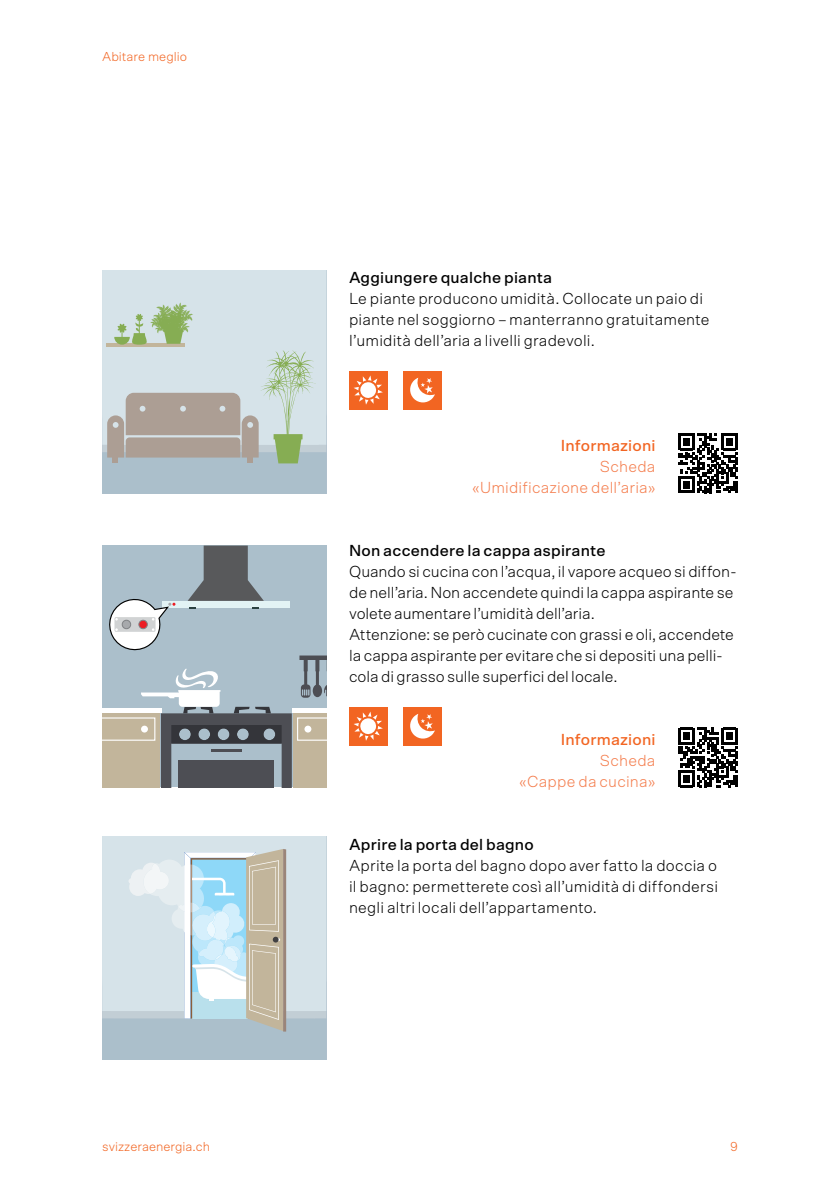
<style>
.page{position:relative;width:840px;height:1191px;background:#fff}
.page>*{position:absolute;margin:0;border:0;box-sizing:border-box;transform-origin:0 0}
.Fliesstext{font:300 16px/21px "Scto Grotesk A";color:#000}
.Kapitel_Zwischentite{font:500 16px "Scto Grotesk A";letter-spacing:.015em;color:#000}
.Fliesstext-2{font:300 16px "Scto Grotesk A";letter-spacing:.01em;color:#f47d4d}
.Fliesstext-3{font:500 16px "Scto Grotesk A";letter-spacing:.01em;color:#f26522}
.t1{font:300 13px "Scto Grotesk A";color:#f26522}
</style>
<div class="page">
<div style="left:349px;top:371px;width:38px;height:38px;background:#f26522"></div>
<svg style="left:353px;top:375px;width:29px;height:30px"></svg>
<div style="left:403px;top:371px;width:38px;height:38px;background:#f26522"></div>
<svg style="left:410px;top:378px;width:24px;height:25px"></svg>
<div style="left:349px;top:707px;width:38px;height:38px;background:#f26522"></div>
<svg style="left:354px;top:711px;width:28px;height:30px"></svg>
<div style="left:403px;top:707px;width:38px;height:38px;background:#f26522"></div>
<svg style="left:410px;top:714px;width:24px;height:25px"></svg>
<svg style="left:102px;top:270px;width:224px;height:223px;background:#c3cecd"></svg>
<svg style="left:102px;top:545px;width:224px;height:242px;background:#a0abb0"></svg>
<div style="left:139px;top:620px;width:8px;height:8px;background:#ed1d24;border-radius:50%"></div>
<div style="left:138px;top:620px;width:9px;height:9px;border:1px solid #808285;border-radius:50%"></div>
<div style="left:122px;top:620px;width:9px;height:8px;background:#a7a9ac;border-radius:50%"></div>
<div style="left:122px;top:620px;width:9px;height:9px;border:1px solid #808285;border-radius:50%"></div>
<svg style="left:102px;top:836px;width:224px;height:223px;background:#c9d7dc"></svg>
<svg style="left:678px;top:433px;width:59px;height:60px"></svg>
<svg style="left:678px;top:727px;width:59px;height:60px"></svg>
<p class="t1" style="left:102px;top:49px;width:86px">Abitare meglio</p>
<p class="Kapitel_Zwischentite" style="left:349px;top:268px;width:204px">Aggiungere qualche pianta</p>
<p class="Fliesstext" style="left:349px;top:288px;width:362px">Le piante producono umidità. Collocate un paio di piante nel soggiorno – manterranno gratuitamente l’umidità dell’aria a livelli gradevoli.</p>
<p class="Fliesstext-3" style="left:560px;top:436px;width:96px">Informazioni</p>
<p class="Fliesstext-2" style="left:599px;top:457px;width:57px">Scheda</p>
<p class="Fliesstext-2" style="left:472px;top:478px;width:185px">«Umidificazione dell’aria»</p>
<p class="Kapitel_Zwischentite" style="left:349px;top:541px;width:258px">Non accendere la cappa aspirante</p>
<p class="Fliesstext" style="left:349px;top:561px;width:388px">Quando si cucina con l’acqua, il vapore acqueo si diffon&shy;de nell’aria. Non accendete quindi la cappa aspirante se volete aumentare l’umidità dell’aria.</p>
<p class="Fliesstext" style="left:349px;top:624px;width:386px">Attenzione: se però cucinate con grassi e oli, accendete la cappa aspirante per evitare che si depositi una pelli&shy;cola di grasso sulle superfici del locale.</p>
<p class="Fliesstext-3" style="left:560px;top:730px;width:96px">Informazioni</p>
<p class="Fliesstext-2" style="left:599px;top:751px;width:57px">Scheda</p>
<p class="Fliesstext-2" style="left:519px;top:772px;width:138px">«Cappe da cucina»</p>
<p class="Kapitel_Zwischentite" style="left:349px;top:835px;width:186px">Aprire la porta del bagno</p>
<p class="Fliesstext" style="left:349px;top:855px;width:370px;text-align:justify">Aprite la porta del bagno dopo aver fatto la doccia o il bagno: permetterete così all’umidità di diffondersi negli altri locali dell’appartamento.</p>
<p class="t1" style="left:102px;top:1139px;width:109px">svizzeraenergia.ch</p>
<p class="t1" style="left:729px;top:1139px;width:9px">9</p>
</div>
